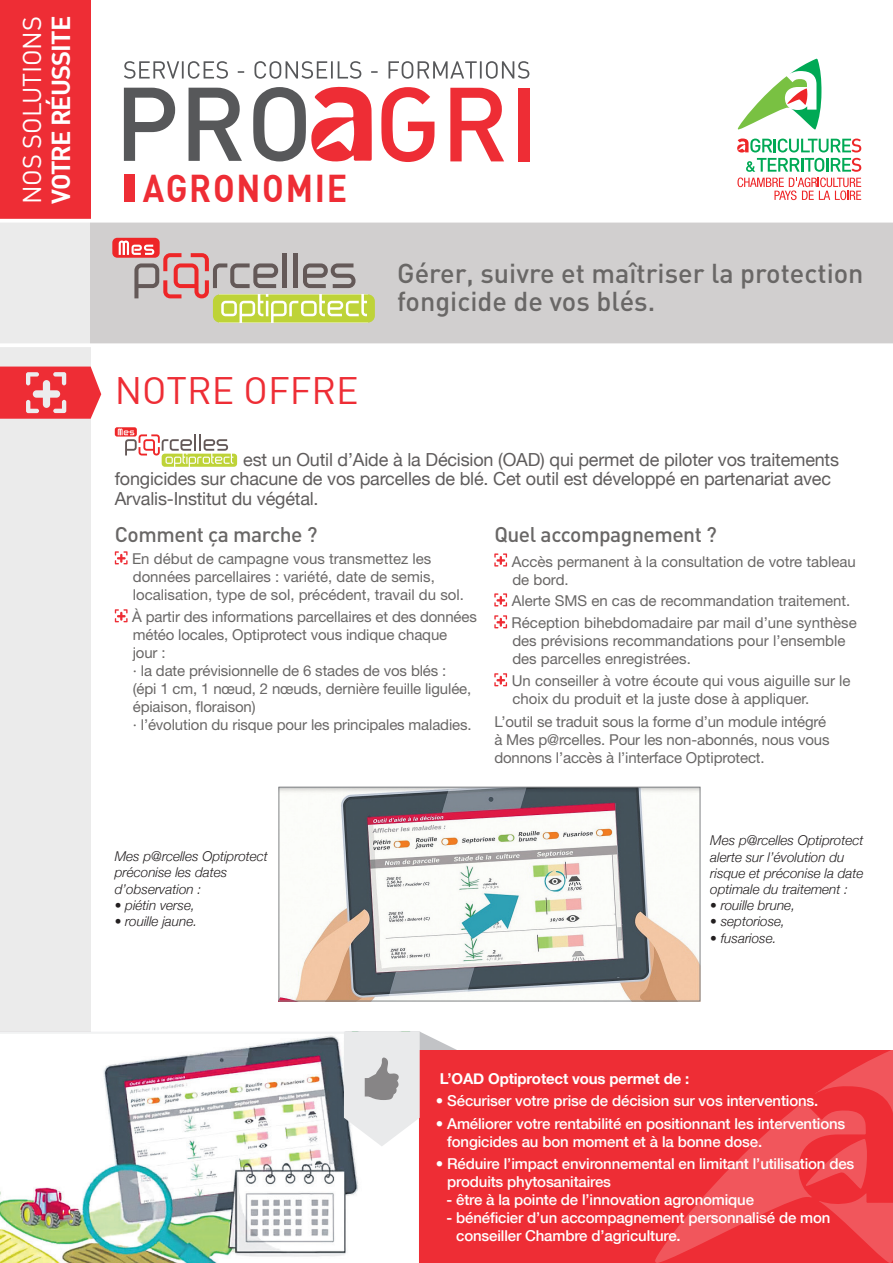
<style>
.page{position:relative;width:893px;height:1263px;background:#fff}
.page>*{position:absolute;margin:0;border:0;box-sizing:border-box;transform-origin:0 0}
.t1{font:700 37.95px "DIN";letter-spacing:.05em;color:#ee2d35;scale:.89 1}
.t2{font:37.5px "DIN";color:#ee2d35}
.t3{font:500 27px/28.5px "DIN";color:#696766}
.t4{font:700 25.5px "DIN";letter-spacing:-.035em;color:#fff}
.t5{font:25.5px "DIN";letter-spacing:-.01em;color:#fff}
.t6{font:500 21px "DIN";letter-spacing:-.02em;color:#696766}
.t7{font:18px/19.5px "Helvetica Neue";letter-spacing:-.01em;color:#5f5c5c}
.t8{font:15px/18px "Helvetica Neue LT Std";color:#696766}
.t9{font:500 15px/18px "Helvetica Neue";letter-spacing:-.01em;color:#fff}
.t10{font:700 15px "Helvetica Neue";letter-spacing:-.01em;color:#fff}
.t11{font:italic 300 13.5px/16.2px "Helvetica Neue";color:#231f20}
</style>
<div class="page">
<img style="left:0;top:1031px;width:420px;height:232px">
<div style="left:0;top:207px;width:91px;height:824px;background:#ebebeb"></div>
<div style="left:0;top:0;width:91px;height:220px;background:#ee2d35"></div>
<div style="left:91px;top:220px;width:802px;height:123px;background:#d1cfcf"></div>
<svg style="left:0;top:367px;width:101px;height:52px"></svg>
<div style="left:124px;top:174px;width:11px;height:28px;background:#ee2d35"></div>
<svg style="left:124px;top:88px;width:51px;height:73px"></svg>
<svg style="left:189px;top:88px;width:53px;height:73px"></svg>
<svg style="left:253px;top:87px;width:119px;height:75px"></svg>
<svg style="left:381px;top:87px;width:53px;height:75px"></svg>
<svg style="left:450px;top:88px;width:54px;height:73px"></svg>
<div style="left:518px;top:88px;width:11px;height:73px;background:#ee2d35"></div>
<svg style="left:124px;top:61px;width:405px;height:18px"></svg>
<svg style="left:0;top:219px;width:893px;height:4px;fill:#fff"></svg>
<svg style="left:0;top:343px;width:893px;height:4px"></svg>
<svg style="left:345px;top:1032px;width:112px;height:151px"></svg>
<svg style="left:737px;top:138px;width:124px;height:62px"></svg>
<svg style="left:738px;top:59px;width:83px;height:70px"></svg>
<div style="left:420px;top:1050px;width:473px;height:213px;background:#ee2d35"></div>
<svg style="left:344px;top:1031px;width:76px;height:115px;background:#dddedf"></svg>
<svg style="left:115px;top:427px;width:22px;height:10px"></svg>
<svg style="left:118px;top:429px;width:119px;height:38px"></svg>
<svg style="left:115px;top:551px;width:13px;height:13px"></svg>
<svg style="left:115px;top:609px;width:13px;height:13px"></svg>
<svg style="left:494px;top:553px;width:13px;height:13px"></svg>
<svg style="left:494px;top:593px;width:13px;height:13px"></svg>
<svg style="left:494px;top:615px;width:13px;height:13px"></svg>
<svg style="left:494px;top:673px;width:13px;height:13px"></svg>
<div style="left:112px;top:238px;width:48px;height:20px;background:#ee2628;border-radius:5px"></div>
<svg style="left:119px;top:241px;width:256px;height:82px"></svg>
<svg style="left:655px;top:1050px;width:238px;height:213px"></svg>
<img style="left:281px;top:789px;width:417px;height:210px">
<div style="left:279px;top:787px;width:421px;height:214px;border:1px solid #808285"></div>
<p class="t5" style="left:16px;top:204px;width:189px;rotate:-90deg">NOS SOLUTIONS</p>
<p class="t4" style="left:44px;top:204px;width:190px;rotate:-90deg">VOTRE RÉUSSITE</p>
<p class="t1" style="left:143px;top:163px;width:231px">AGRONOMIE</p>
<p class="t2" style="left:115px;top:367px;width:245px">NOTRE OFFRE</p>
<p class="t3" style="left:397px;top:258px;width:468px">Gérer, suivre et maîtriser la protection fongicide de vos blés.</p>
<p class="t7" style="left:115px;top:448px;width:726px;text-indent:128px">est un Outil d’Aide à la Décision (OAD) qui permet de piloter vos traitements fongicides sur chacune de vos parcelles de blé. Cet outil est développé en partenariat avec<br>Arvalis-Institut du végétal.</p>
<p class="t6" style="left:115px;top:521px;width:204px">Comment ça marche ?</p>
<p class="t8" style="left:132px;top:550px;width:333px">En début de campagne vous transmettez les données parcellaires : variété, date de semis, localisation, type de sol, précédent, travail du sol.</p>
<p class="t8" style="left:132px;top:608px;width:346px">À partir des informations parcellaires et des données météo locales, Optiprotect vous indique chaque<br>jour :<br>· la date prévisionnelle de 6 stades de vos blés :<br>(épi 1 cm, 1 nœud, 2 nœuds, dernière feuille ligulée, épiaison, floraison)<br>· l’évolution du risque pour les principales maladies.</p>
<p class="t6" style="left:494px;top:521px;width:224px">Quel accompagnement ?</p>
<p class="t8" style="left:512px;top:552px;width:346px">Accès permanent à la consultation de votre tableau de bord.</p>
<p class="t8" style="left:512px;top:592px;width:340px">Alerte SMS en cas de recommandation traitement.</p>
<p class="t8" style="left:512px;top:614px;width:347px">Réception bihebdomadaire par mail d’une synthèse des prévisions recommandations pour l’ensemble des parcelles enregistrées.</p>
<p class="t8" style="left:512px;top:672px;width:340px">Un conseiller à votre écoute qui vous aiguille sur le choix du produit et la juste dose à appliquer.</p>
<p class="t8" style="left:494px;top:712px;width:337px">L’outil se traduit sous la forme d’un module intégré à Mes p@rcelles. Pour les non-abonnés, nous vous donnons l’accès à l’interface Optiprotect.</p>
<p class="t11" style="left:115px;top:848px;width:155px">Mes p@rcelles Optiprotect préconise les dates d’observation :</p>
<p class="t11" style="left:115px;top:896px;width:82px">• piétin verse,</p>
<p class="t11" style="left:115px;top:912px;width:84px">• rouille jaune.</p>
<p class="t11" style="left:710px;top:832px;width:155px">Mes p@rcelles Optiprotect alerte sur l’évolution du risque et préconise la date optimale du traitement :</p>
<p class="t11" style="left:710px;top:897px;width:86px">• rouille brune,</p>
<p class="t11" style="left:710px;top:913px;width:76px">• septoriose,</p>
<p class="t11" style="left:710px;top:929px;width:68px">• fusariose.</p>
<p class="t10" style="left:440px;top:1065px;width:251px">L’OAD Optiprotect vous permet de :</p>
<p class="t9" style="left:436px;top:1091px;width:384px">• Sécuriser votre prise de décision sur vos interventions.</p>
<p class="t9" style="left:447px;top:1114px;width:400px;text-indent:-11px">• Améliorer votre rentabilité en positionnant les interventions fongicides au bon moment et à la bonne dose.</p>
<p class="t9" style="left:447px;top:1154px;width:409px;text-indent:-11px">• Réduire l’impact environnemental en limitant l’utilisation des produits phytosanitaires</p>
<p class="t9" style="left:446px;top:1190px;width:309px">- être à la pointe de l’innovation agronomique</p>
<p class="t9" style="left:456px;top:1208px;width:376px;text-indent:-10px">- bénéficier d’un accompagnement personnalisé de mon conseiller Chambre d’agriculture.</p>
</div>
